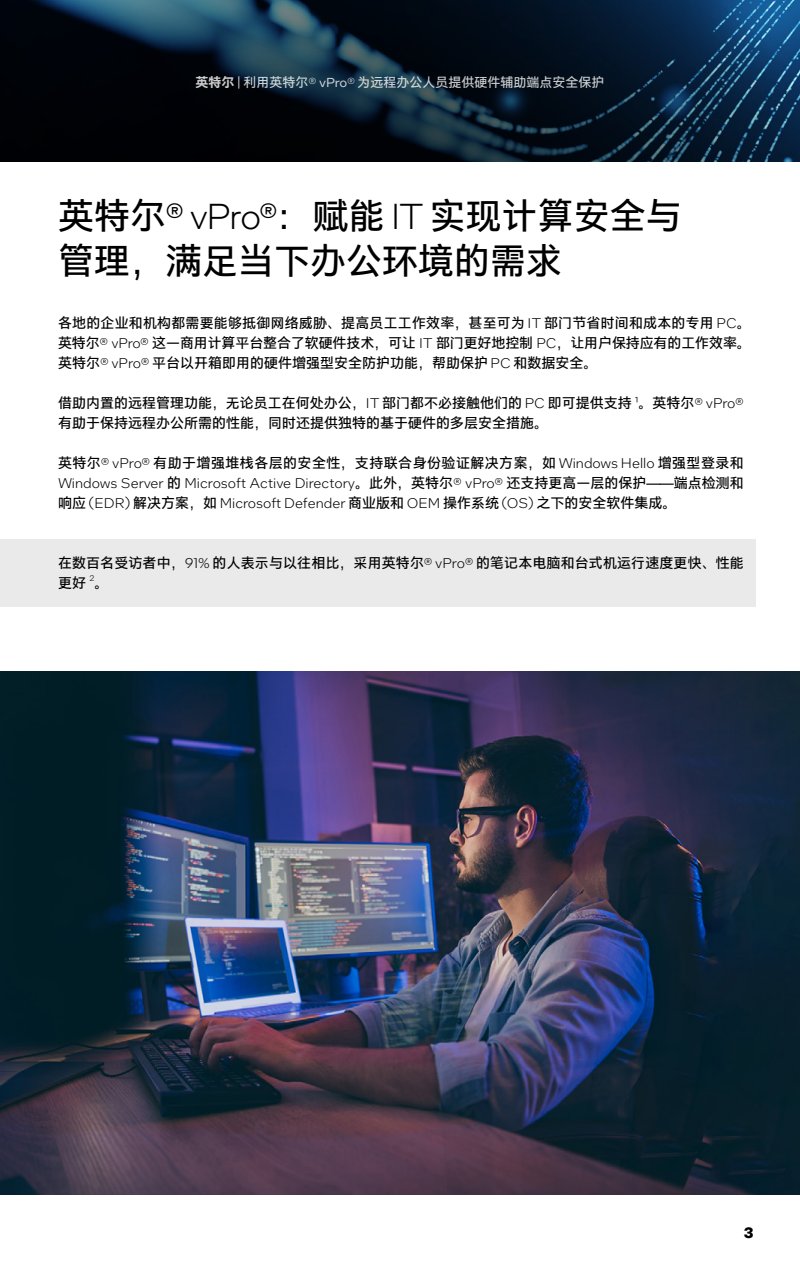
<style>
.page{position:relative;width:800px;height:1280px;background:#fff}
.page>*{position:absolute;margin:0;border:0;box-sizing:border-box;transform-origin:0 0}
.t1{font:36px/45px "Intel Clear Hans";color:#000}
.t2{font:700 15px "Intel One Text";color:#000}
.t3{font:14px/20px "Intel Clear Hans";color:#000}
.t4{font:300 14px/20px "Intel One Text";color:#000}
.t5{font:14px "Intel Clear Hans";letter-spacing:.03em;color:#000}
.t6{font:13px "Intel Clear Hans";color:#fff}
.t7{font:300 8.2px "Intel One Text";color:#000}
.s1{font-weight:700}
.s2{font-family:"Intel One Text"}
.s3{font-family:"Intel One Display";font-weight:300}
.s4{font-family:"Intel One Text";font-weight:300}
.s5{font-family:"Intel Clear Hans";font-weight:400}
</style>
<div class="page">
<img style="left:0;top:672px;width:800px;height:523px">
<div style="left:0;top:539px;width:756px;height:68px;background:#eaeaea"></div>
<svg style="left:0;top:0;width:800px;height:162px;background:#0a1b2b"></svg>
<p class="t6" style="left:196px;top:75px;width:410px"><span class="s1">英特尔</span> <span class="s2">|</span> 利用英特尔<span class="s2">® vPro®</span> 为远程办公人员提供硬件辅助端点安全保护</p>
<h1 class="t1" style="left:58px;top:194px;width:625px">英特尔<span class="s3">® vPro®</span>：赋能 <span class="s3">IT</span> 实现计算安全与管理，满足当下办公环境的需求</h1>
<p class="t3" style="left:58px;top:313px;width:694px;text-align:justify">各地的企业和机构都需要能够抵御网络威胁、提高员工工作效率，甚至可为 <span class="s4">IT</span> 部门节省时间和成本的专用 <span class="s4">PC</span>。英特尔<span class="s4">® vPro®</span> 这一商用计算平台整合了软硬件技术，可让 <span class="s4">IT</span> 部门更好地控制 <span class="s4">PC</span>，让用户保持应有的工作效率。英特尔<span class="s4">® vPro®</span> 平台以开箱即用的硬件增强型安全防护功能，帮助保护 <span class="s4">PC</span> 和数据安全。</p>
<p class="t3" style="left:58px;top:393px;width:687px">借助内置的远程管理功能，无论员工在何处办公，<span class="s4">IT</span> 部门都不必接触他们的 <span class="s4">PC</span> 即可提供支持 <span class="s4">1</span>。英特尔<span class="s4">® vPro®</span>有助于保持远程办公所需的性能，同时还提供独特的基于硬件的多层安全措施。</p>
<p class="t5" style="left:58px;top:455px;width:687px">英特尔<span class="s4">® vPro®</span> 有助于增强堆栈各层的安全性，支持联合身份验证解决方案，如 <span class="s4">Windows Hello</span> 增强型登录和</p>
<p class="t4" style="left:58px;top:472px;width:687px">Windows Server <span class="s5">的</span> Microsoft Active Directory<span class="s5">。此外，英特尔</span>® vPro® <span class="s5">还支持更高一层的保护——端点检测和响应</span> (EDR) <span class="s5">解决方案，如</span> Microsoft Defender <span class="s5">商业版和</span> OEM <span class="s5">操作系统</span> (OS) <span class="s5">之下的安全软件集成。</span></p>
<p class="t3" style="left:58px;top:553px;width:687px">在数百名受访者中，<span class="s4">91%</span> 的人表示与以往相比，采用英特尔<span class="s4">® vPro®</span> 的笔记本电脑和台式机运行速度更快、性能更好</p>
<p class="t7" style="left:90px;top:573px;width:7px">2</p>
<p class="t3" style="left:95px;top:573px;width:15px">。</p>
<p class="t2" style="left:744px;top:1222px;width:11px">3</p>
</div>
